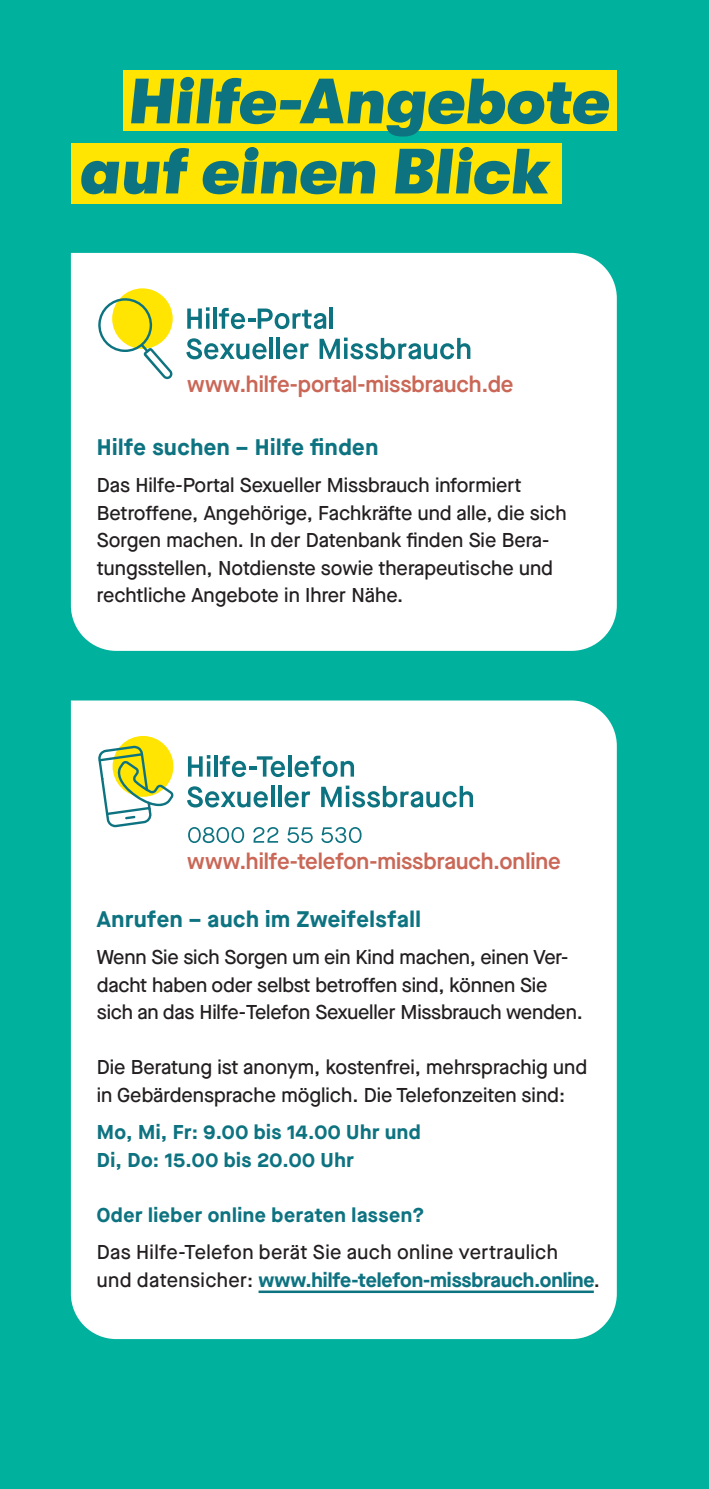
<style>
.page{position:relative;width:709px;height:1489px;background:#fff}
.page>*{position:absolute;margin:0;border:0;box-sizing:border-box;transform-origin:0 0}
.t1{font:63.75px/70px "GT Walsheim Bl Ob";color:#0e7381}
.t2{font:600 22.5px "Maison Neue";letter-spacing:-.005em;color:#ca6757}
.t3{font:700 22.5px "Maison Neue";letter-spacing:.025em;color:#0e7381}
.t4{font:500 20px/27.5px "Maison Neue";color:#231f20}
.t5{font:500 20px/27.5px "Maison Neue";letter-spacing:.02em;color:#231f20}
.t6{font:700 20px/27.5px "Maison Neue";letter-spacing:.025em;color:#0e7381}
.s1{font-weight:700;color:#0e7381}
</style>
<div class="page">
<div style="left:0;top:0;width:709px;height:1488px;background:#00b19d"></div>
<div style="left:71px;top:253px;width:546px;height:398px;background:#fff"></div>
<div style="left:71px;top:700px;width:546px;height:638px;background:#fff"></div>
<div style="left:123px;top:71px;width:494px;height:60px;background:#ffe501"></div>
<div style="left:71px;top:143px;width:490px;height:60px;background:#ffe501"></div>
<div style="left:112px;top:288px;width:61px;height:61px;background:#ffe501;border-radius:50%"></div>
<svg style="left:187px;top:307px;width:22px;height:22px"></svg>
<hr style="left:206px;top:313px;width:3px;height:16px;background:#0e7381">
<hr style="left:213px;top:307px;width:3px;height:22px;background:#0e7381">
<svg style="left:219px;top:308px;width:107px;height:21px;background:#a4cacf"></svg>
<hr style="left:330px;top:307px;width:3px;height:22px;background:#0e7381">
<svg style="left:186px;top:338px;width:80px;height:21px;background:#a0c7cd"></svg>
<hr style="left:269px;top:338px;width:4px;height:21px;background:#0e7381">
<hr style="left:277px;top:338px;width:3px;height:21px;background:#0e7381">
<svg style="left:283px;top:343px;width:26px;height:16px"></svg>
<svg style="left:319px;top:337px;width:151px;height:22px;background:#a2c9ce"></svg>
<svg style="left:97px;top:298px;width:75px;height:81px"></svg>
<div style="left:113px;top:736px;width:60px;height:60px;background:#ffe501;border-radius:50%"></div>
<svg style="left:98px;top:745px;width:76px;height:82px"></svg>
<svg style="left:188px;top:755px;width:22px;height:21px"></svg>
<hr style="left:207px;top:761px;width:3px;height:15px;background:#0e7381">
<hr style="left:214px;top:755px;width:3px;height:21px;background:#0e7381">
<svg style="left:220px;top:755px;width:65px;height:22px"></svg>
<hr style="left:288px;top:755px;width:3px;height:21px;background:#0e7381">
<svg style="left:294px;top:755px;width:60px;height:22px"></svg>
<svg style="left:187px;top:786px;width:81px;height:21px;background:#a0c7cd"></svg>
<hr style="left:271px;top:785px;width:3px;height:22px;background:#0e7381">
<hr style="left:278px;top:785px;width:3px;height:22px;background:#0e7381">
<svg style="left:284px;top:791px;width:26px;height:16px"></svg>
<svg style="left:321px;top:785px;width:152px;height:22px;background:#a2c9ce"></svg>
<svg style="left:188px;top:827px;width:56px;height:16px"></svg>
<svg style="left:253px;top:827px;width:25px;height:15px"></svg>
<svg style="left:287px;top:827px;width:26px;height:16px"></svg>
<svg style="left:321px;top:827px;width:40px;height:16px"></svg>
<hr style="left:258px;top:1290px;width:336px;height:2px;background:#0e7381">
<h2 class="t1" style="left:78px;top:66px;width:531px;text-indent:49px">Hilfe-Angebote auf einen Blick</h2>
<p class="t2" style="left:187px;top:368px;width:328px">www.hilfe-portal-missbrauch.de</p>
<p class="t3" style="left:97px;top:431px;width:283px">Hilfe suchen – Hilfe finden</p>
<p class="t4" style="left:97px;top:471px;width:471px">Das Hilfe-Portal Sexueller Missbrauch informiert Betroffene, Angehörige, Fachkräfte und alle, die sich Sorgen machen. In der Datenbank finden Sie Bera&shy;tungsstellen, Notdienste sowie therapeutische und rechtliche Angebote in Ihrer Nähe.</p>
<p class="t2" style="left:187px;top:845px;width:375px">www.hilfe-telefon-missbrauch.online</p>
<p class="t3" style="left:97px;top:902px;width:325px">Anrufen – auch im Zweifelsfall</p>
<p class="t4" style="left:97px;top:943px;width:487px">Wenn Sie sich Sorgen um ein Kind machen, einen Ver&shy;dacht haben oder selbst betroffen sind, können Sie sich an das Hilfe-Telefon Sexueller Missbrauch wenden.</p>
<p class="t4" style="left:97px;top:1053px;width:492px">Die Beratung ist anonym, kostenfrei, mehrsprachig und in Gebärdensprache möglich. Die Telefonzeiten sind:</p>
<p class="t6" style="left:97px;top:1117px;width:325px">Mo, Mi, Fr: 9.00 bis 14.00 Uhr und<br>Di, Do: 15.00 bis 20.00 Uhr</p>
<p class="t6" style="left:97px;top:1200px;width:329px">Oder lieber online beraten lassen?</p>
<p class="t5" style="left:97px;top:1238px;width:504px">Das Hilfe-Telefon berät Sie auch online vertraulich<br>und datensicher: <span class="s1">www.hilfe-telefon-missbrauch.online</span>.</p>
</div>
